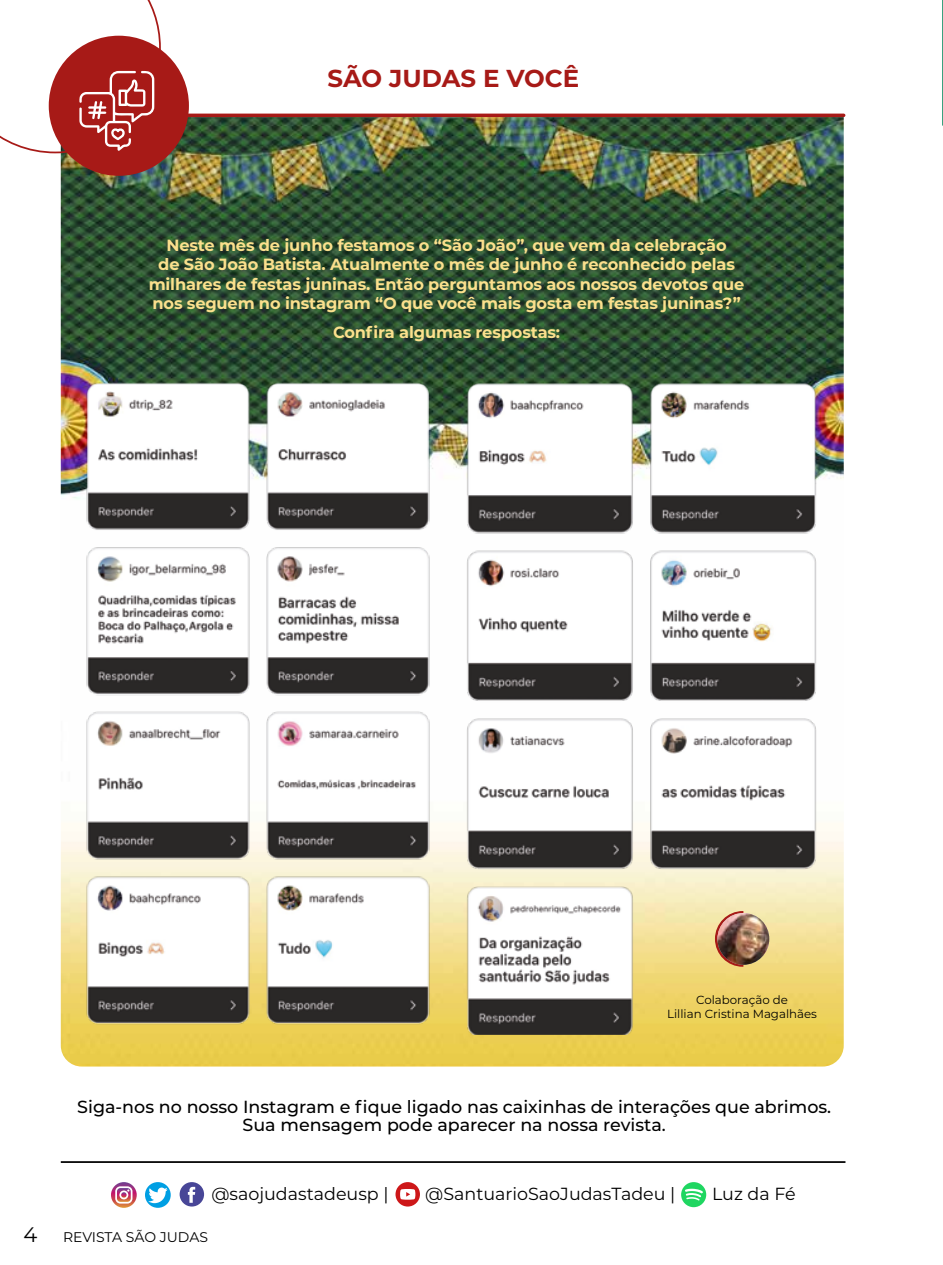
<style>
.page{position:relative;width:943px;height:1265px;background:#fff}
.page>*{position:absolute;margin:0;border:0;box-sizing:border-box;transform-origin:0 0}
.t1{font:700 24.5px "Montserrat";color:#a71a17}
.t2{font:500 17.5px/18px "Montserrat";color:#000;text-align:center}
.t3{font:17.5px "Montserrat";color:#000}
.t4{font:700 16.28px/19.4px "Montserrat";letter-spacing:-.01em;color:#fbe08d;text-align:center}
.t5{font:14px "Montserrat";letter-spacing:-.005em;color:#000}
.t6{font:11.72px/14.2px "Montserrat";color:#000;text-align:center}
.s1{font-size:21px}
</style>
<div class="page">
<hr style="left:942px;top:114px;width:1px;height:1151px;background:#dfefeb">
<img style="left:61px;top:117px;width:782px;height:950px">
<svg style="left:942px;top:0;width:1px;height:154px"></svg>
<hr style="left:160px;top:114px;width:683px;height:3px;background:#a71a17">
<div style="left:49px;top:36px;width:140px;height:140px;background:#a71a17;border-radius:50%"></div>
<svg style="left:0;top:0;width:162px;height:154px"></svg>
<svg style="left:395px;top:1182px;width:25px;height:25px"></svg>
<svg style="left:180px;top:1182px;width:24px;height:25px"></svg>
<svg style="left:145px;top:1182px;width:26px;height:26px"></svg>
<svg style="left:111px;top:1182px;width:26px;height:26px"></svg>
<svg style="left:681px;top:1182px;width:25px;height:25px"></svg>
<hr style="left:61px;top:1161px;width:784px;height:2px;background:#000">
<img style="left:79px;top:379px;width:359px;height:656px">
<img style="left:462px;top:379px;width:359px;height:656px">
<svg style="left:715px;top:911px;width:28px;height:56px"></svg>
<img style="left:717px;top:913px;width:52px;height:52px;border-radius:26px">
<h1 class="t1" style="left:327px;top:60px;width:253px">SÃO JUDAS E VOCÊ</h1>
<p class="t4" style="left:149px;top:235px;width:597px">Neste mês de junho festamos o “São João”, que vem da celebração<br>de São João Batista. Atualmente o mês de junho é reconhecido pelas milhares de festas juninas. Então perguntamos aos nossos devotos que nos seguem no instagram “O que você mais gosta em festas juninas?”</p>
<p class="t4" style="left:333px;top:322px;width:229px">Confira algumas respostas:</p>
<p class="t6" style="left:667px;top:992px;width:151px">Colaboração de<br>Lillian Cristina Magalhães</p>
<p class="t2" style="left:77px;top:1097px;width:755px">Siga-nos no nosso Instagram e fique ligado nas caixinhas de interações que abrimos.<br>Sua mensagem pode aparecer na nossa revista.</p>
<p class="t3" style="left:211px;top:1182px;width:179px">@saojudastadeusp |</p>
<p class="t3" style="left:425px;top:1182px;width:252px">@SantuarioSaoJudasTadeu |</p>
<p class="t3" style="left:712px;top:1182px;width:85px">Luz da Fé</p>
<p class="t5" style="left:23px;top:1227px;width:186px"><span class="s1">4</span> REVISTA SÃO JUDAS</p>
</div>
